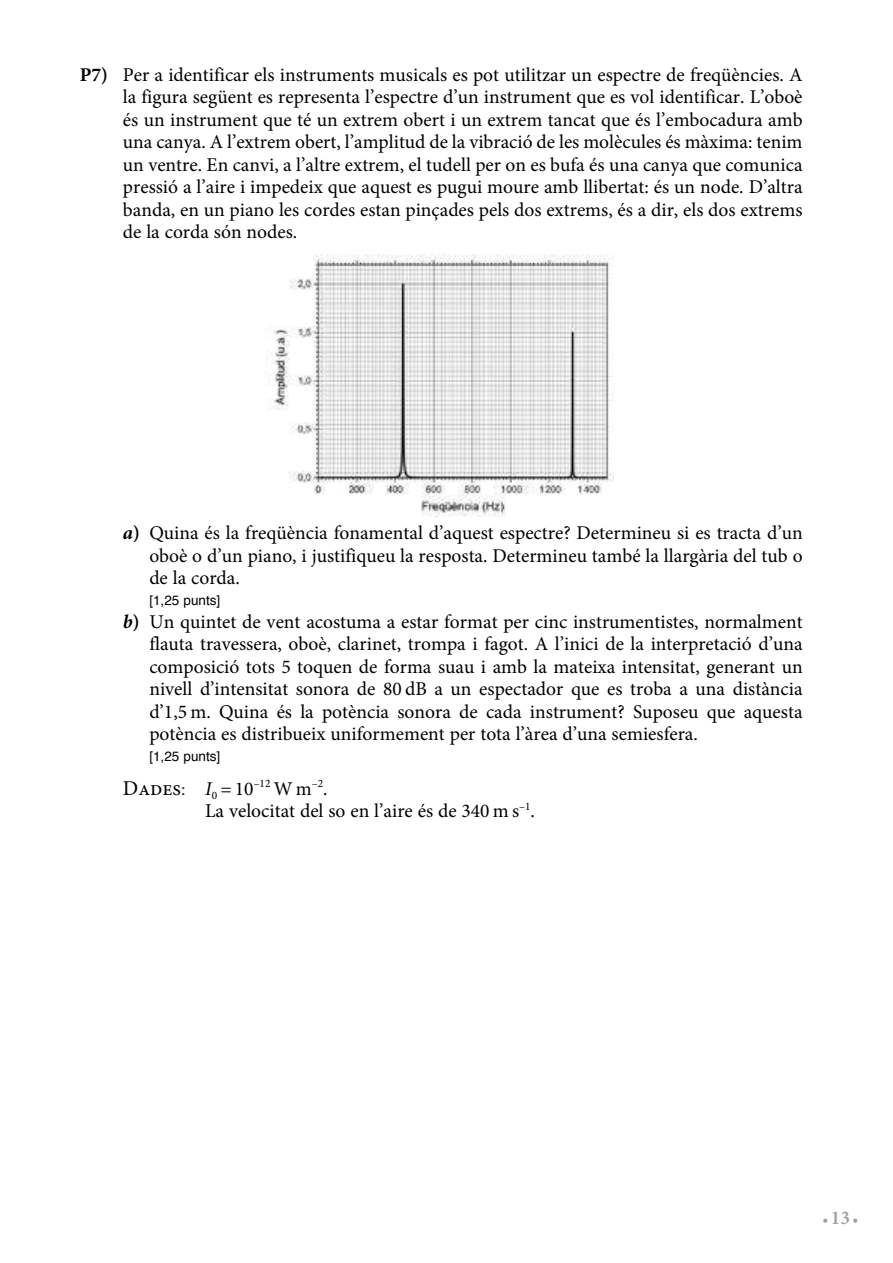
<style>
.page{position:relative;width:893px;height:1263px;background:#fff}
.page>*{position:absolute;margin:0;border:0;box-sizing:border-box;transform-origin:0 0}
.t1{font:19.5px/22.5px "Minion Pro";color:#000;text-align:justify}
.t2{font:600 15px "Minion Pro";color:#9c9e9f}
.t3{font:13.5px "Helvetica";color:#000}
.t4{font:11.4px "Minion Pro";color:#000}
.s1{font-weight:700}
.s2{font-weight:700;font-style:italic}
.s3{font-size:21px}
.s4{font-size:19.5px;color:#333}
.s5{font-style:italic;font-size:19.5px}
.s6{font-size:19.5px}
</style>
<div class="page">
<img style="left:268px;top:255px;width:346px;height:262px">
<p class="t1" style="left:123px;top:63px;width:681px;text-indent:-43px"><span class="s1">P7)</span> Per a identificar els instruments musicals es pot utilitzar un espectre de freqüències. A la figura següent es representa l’espectre d’un instrument que es vol identificar. L’oboè és un instrument que té un extrem obert i un extrem tancat que és l’embocadura amb una canya. A l’extrem obert, l’amplitud de la vibració de les molècules és màxima: tenim un ventre. En canvi, a l’altre extrem, el tudell per on es bufa és una canya que comunica pressió a l’aire i impedeix que aquest es pugui moure amb llibertat: és un node. D’altra banda, en un piano les cordes estan pinçades pels dos extrems, és a dir, els dos extrems de la corda són nodes.</p>
<p class="t1" style="left:149px;top:522px;width:655px;text-indent:-26px"><span class="s2">a</span><span class="s1">)</span> Quina és la freqüència fonamental d’aquest espectre? Determineu si es tracta d’un oboè o d’un piano, i justifiqueu la resposta. Determineu també la llargària del tub o de la corda.</p>
<p class="t3" style="left:149px;top:590px;width:72px">[1,25 punts]</p>
<p class="t1" style="left:149px;top:610px;width:655px;text-indent:-26px"><span class="s2">b</span><span class="s1">)</span> Un quintet de vent acostuma a estar format per cinc instrumentistes, normalment flauta travessera, oboè, clarinet, trompa i fagot. A l’inici de la interpretació d’una composició tots 5 toquen de forma suau i amb la mateixa intensitat, generant un nivell d’intensitat sonora de 80 dB a un espectador que es troba a una distància d’1,5 m. Quina és la potència sonora de cada instrument? Suposeu que aquesta potència es distribueix uniformement per tota l’àrea d’una semiesfera.</p>
<p class="t3" style="left:149px;top:746px;width:72px">[1,25 punts]</p>
<p class="t4" style="left:123px;top:776px;width:206px"><span class="s3">Dades</span><span class="s4">:</span> <span class="s5">I</span>0 <span class="s6">= 10</span>–12 <span class="s6">W m</span>–2<span class="s6">.</span></p>
<p class="t1" style="left:205px;top:800px;width:331px">La velocitat del so en l’aire és de 340 m s<sup>–1</sup>.</p>
<p class="t2" style="left:822px;top:1209px;width:38px">• <span class="s6">13</span> •</p>
</div>
